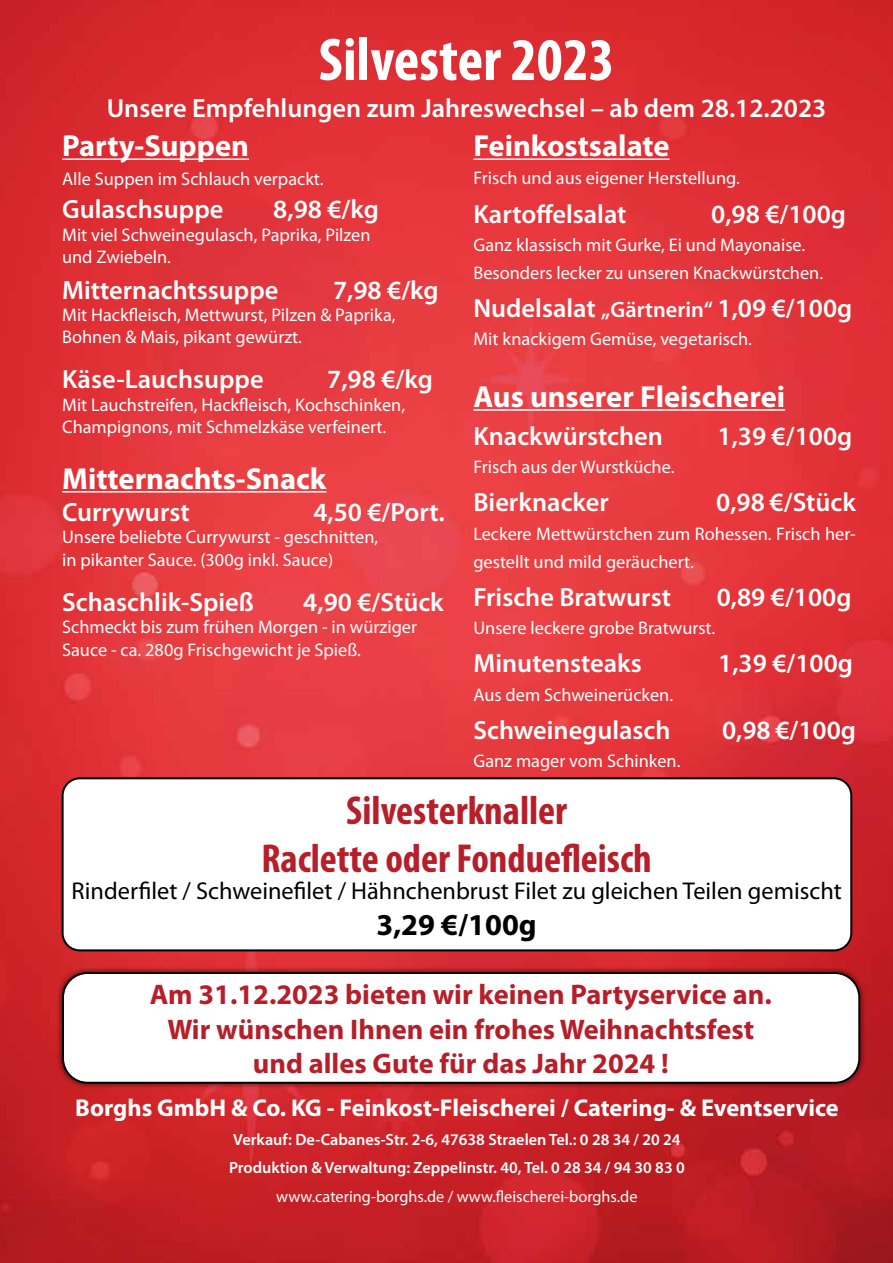
<style>
.page{position:relative;width:893px;height:1263px;background:#fff}
.page>*{position:absolute;margin:0;border:0;box-sizing:border-box;transform-origin:0 0}
.t1{font:700 condensed 60.9px "Myriad Pro";color:#fff}
.t2{font:700 condensed 40.65px/48.8px "Myriad Pro";color:#b61f29;text-align:center}
.t3{font:700 30.45px "Myriad Pro";color:#fff}
.t4{font:700 30.45px "Myriad Pro";color:#000}
.t5{font:700 28.5px/34px "Myriad Pro";color:#b61f29;text-align:center}
.t6{font:600 26.4px "Myriad Pro";color:#fff}
.t7{font:24.3px "Myriad Pro";color:#000}
.t8{font:700 24.3px "Myriad Pro";color:#fff}
.t9{font:18.3px/22.5px "Myriad Pro";color:#fff}
.t10{font:600 16.2px/28.5px "Myriad Pro";color:#fff}
.t11{font:16.2px "Myriad Pro";color:#fff}
.s1{font-size:22.35px}
</style>
<div class="page">
<img style="left:0;top:0;width:893px;height:1263px">
<hr style="left:62px;top:158px;width:187px;height:2px;background:#fff">
<hr style="left:62px;top:491px;width:264px;height:2px;background:#fff">
<hr style="left:473px;top:158px;width:197px;height:2px;background:#fff">
<hr style="left:473px;top:409px;width:312px;height:2px;background:#fff">
<div style="left:56px;top:966px;width:810px;height:124px;background:#000;opacity:.75"></div>
<div style="left:63px;top:973px;width:796px;height:110px;background:#fff;border-radius:24px"></div>
<div style="left:62px;top:972px;width:798px;height:112px;border:2px solid #000;border-radius:24px"></div>
<div style="left:63px;top:778px;width:788px;height:172px;background:#fff;border-radius:17px"></div>
<div style="left:62px;top:777px;width:790px;height:174px;border:2px solid #000;border-radius:17px"></div>
<h1 class="t1" style="left:319px;top:22px;width:297px">Silvester 2023</h1>
<h3 class="t6" style="left:107px;top:92px;width:721px">Unsere Empfehlungen zum Jahreswechsel – ab dem 28.12.2023</h3>
<h3 class="t3" style="left:62px;top:126px;width:188px">Party-Suppen</h3>
<p class="t9" style="left:62px;top:167px;width:263px">Alle Suppen im Schlauch verpackt.</p>
<h3 class="t6" style="left:62px;top:192px;width:163px">Gulaschsuppe</h3>
<h3 class="t6" style="left:273px;top:192px;width:107px">8,98 €/kg</h3>
<p class="t9" style="left:62px;top:223px;width:310px">Mit viel Schweinegulasch, Paprika, Pilzen und Zwiebeln.</p>
<h3 class="t6" style="left:62px;top:273px;width:218px">Mitternachtssuppe</h3>
<h3 class="t6" style="left:333px;top:273px;width:107px">7,98 €/kg</h3>
<p class="t9" style="left:62px;top:303px;width:335px">Mit Hackfleisch, Mettwurst, Pilzen &amp; Paprika,<br>Bohnen &amp; Mais, pikant gewürzt.</p>
<h3 class="t6" style="left:62px;top:363px;width:203px">Käse-Lauchsuppe</h3>
<h3 class="t6" style="left:327px;top:363px;width:107px">7,98 €/kg</h3>
<p class="t9" style="left:62px;top:393px;width:345px">Mit Lauchstreifen, Hackfleisch, Kochschinken,<br>Champignons, mit Schmelzkäse verfeinert.</p>
<h3 class="t3" style="left:62px;top:459px;width:266px">Mitternachts-Snack</h3>
<h3 class="t6" style="left:62px;top:495px;width:129px">Currywurst</h3>
<h3 class="t6" style="left:313px;top:495px;width:133px">4,50 €/Port.</h3>
<p class="t9" style="left:62px;top:526px;width:318px">Unsere beliebte Currywurst - geschnitten, in pikanter Sauce. (300g inkl. Sauce)</p>
<h3 class="t6" style="left:62px;top:585px;width:193px">Schaschlik-Spieß</h3>
<h3 class="t6" style="left:303px;top:585px;width:142px">4,90 €/Stück</h3>
<p class="t9" style="left:62px;top:615px;width:356px">Schmeckt bis zum frühen Morgen - in würziger<br>Sauce - ca. 280g Frischgewicht je Spieß.</p>
<h3 class="t3" style="left:473px;top:126px;width:198px">Feinkostsalate</h3>
<p class="t9" style="left:473px;top:167px;width:268px">Frisch und aus eigener Herstellung.</p>
<h3 class="t6" style="left:473px;top:197px;width:155px">Kartoffelsalat</h3>
<h3 class="t6" style="left:711px;top:197px;width:136px">0,98 €/100g</h3>
<p class="t9" style="left:473px;top:230px;width:351px;line-height:28.3px">Ganz klassisch mit Gurke, Ei und Mayonaise.<br>Besonders lecker zu unseren Knackwürstchen.</p>
<h3 class="t6" style="left:473px;top:291px;width:380px">Nudelsalat <span class="s1">„Gärtnerin“</span> 1,09 €/100g</h3>
<p class="t9" style="left:473px;top:328px;width:280px">Mit knackigem Gemüse, vegetarisch.</p>
<h3 class="t3" style="left:473px;top:377px;width:313px">Aus unserer Fleischerei</h3>
<h3 class="t6" style="left:473px;top:419px;width:191px">Knackwürstchen</h3>
<h3 class="t6" style="left:717px;top:419px;width:136px">1,39 €/100g</h3>
<p class="t9" style="left:473px;top:456px;width:203px">Frisch aus der Wurstküche.</p>
<h3 class="t6" style="left:473px;top:486px;width:137px">Bierknacker</h3>
<h3 class="t6" style="left:716px;top:486px;width:141px">0,98 €/Stück</h3>
<p class="t9" style="left:473px;top:519px;width:384px;line-height:28.3px">Leckere Mettwürstchen zum Rohessen. Frisch her&shy;gestellt und mild geräuchert.</p>
<h3 class="t6" style="left:473px;top:580px;width:199px">Frische Bratwurst</h3>
<h3 class="t6" style="left:717px;top:580px;width:136px">0,89 €/100g</h3>
<p class="t9" style="left:473px;top:616px;width:243px">Unsere leckere grobe Bratwurst.</p>
<h3 class="t6" style="left:473px;top:647px;width:170px">Minutensteaks</h3>
<h3 class="t6" style="left:718px;top:647px;width:136px">1,39 €/100g</h3>
<p class="t9" style="left:473px;top:683px;width:201px">Aus dem Schweinerücken.</p>
<h3 class="t6" style="left:473px;top:713px;width:199px">Schweinegulasch</h3>
<h3 class="t6" style="left:722px;top:713px;width:135px">0,98 €/100g</h3>
<p class="t9" style="left:473px;top:749px;width:209px">Ganz mager vom Schinken.</p>
<h2 class="t2" style="left:261px;top:785px;width:392px">Silvesterknaller<br>Raclette oder Fonduefleisch</h2>
<h3 class="t7" style="left:71px;top:876px;width:772px">Rinderfilet / Schweinefilet / Hähnchenbrust Filet zu gleichen Teilen gemischt</h3>
<h3 class="t4" style="left:376px;top:905px;width:162px">3,29 €/100g</h3>
<h3 class="t5" style="left:150px;top:977px;width:623px">Am 31.12.2023 bieten wir keinen Partyservice an.<br>Wir wünschen Ihnen ein frohes Weihnachtsfest und alles Gute für das Jahr 2024 !</h3>
<h3 class="t8" style="left:75px;top:1092px;width:765px">Borghs GmbH &amp; Co. KG - Feinkost-Fleischerei / Catering- &amp; Eventservice</h3>
<p class="t10" style="left:229px;top:1124px;width:457px">Verkauf: De-Cabanes-Str. 2-6, 47638 Straelen Tel.: 0 28 34 / 20 24<br>Produktion &amp; Verwaltung: Zeppelinstr. 40, Tel. 0 28 34 / 94 30 83 0</p>
<p class="t11" style="left:276px;top:1186px;width:363px">www.catering-borghs.de / www.fleischerei-borghs.de</p>
</div>
